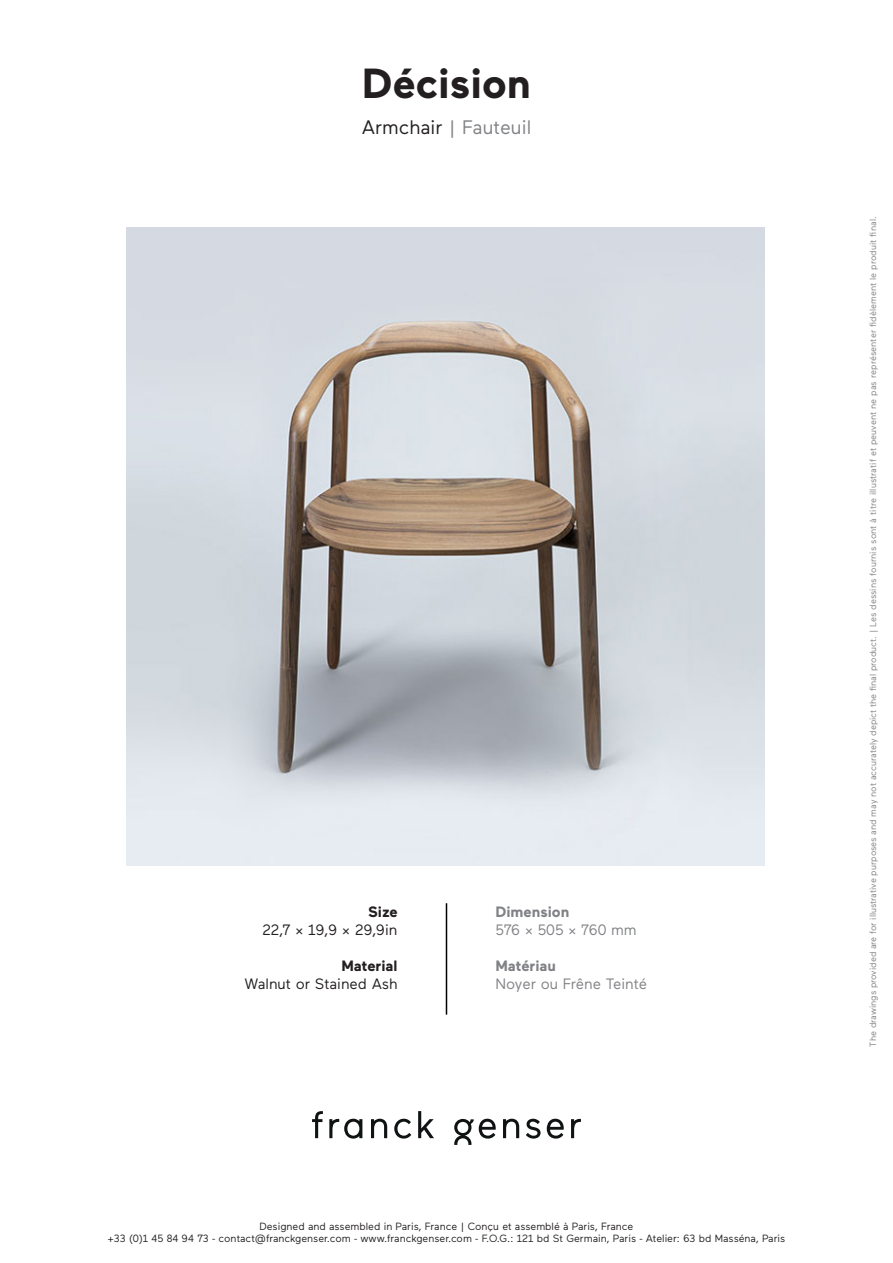
<style>
.page{position:relative;width:893px;height:1263px;background:#fff}
.page>*{position:absolute;margin:0;border:0;box-sizing:border-box;transform-origin:0 0}
.t1{font:700 42px "Maax";color:#231f20}
.t2{font:19.5px "Maax";color:#808285}
.t3{font:15px "Maax";color:#231f20}
.t4{font:15px "Maax";color:#808285}
.t5{font:700 15px "Maax";color:#808285}
.t6{font:700 15px "Maax";color:#231f20}
.t7{font:10.5px/12px "Maax";color:#231f20;text-align:center}
.t8{font:9px "Maax";color:#808285}
.s1{color:#231f20}
</style>
<div class="page">
<svg style="left:312px;top:1111px;width:11px;height:27px"></svg>
<svg style="left:329px;top:1119px;width:33px;height:19px"></svg>
<svg style="left:371px;top:1119px;width:16px;height:19px"></svg>
<svg style="left:394px;top:1119px;width:17px;height:19px"></svg>
<svg style="left:418px;top:1111px;width:16px;height:27px"></svg>
<svg style="left:503px;top:1119px;width:16px;height:19px"></svg>
<svg style="left:526px;top:1119px;width:15px;height:19px"></svg>
<svg style="left:547px;top:1119px;width:17px;height:19px"></svg>
<svg style="left:571px;top:1119px;width:10px;height:19px"></svg>
<svg style="left:454px;top:1119px;width:42px;height:26px"></svg>
<img style="left:126px;top:228px;width:638px;height:637px">
<hr style="left:446px;top:903px;width:1px;height:112px;background:#000">
<p class="t1" style="left:362px;top:52px;width:171px">Décision</p>
<p class="t2" style="left:362px;top:113px;width:171px"><span class="s1">Armchair</span> | Fauteuil</p>
<p class="t6" style="left:368px;top:901px;width:31px">Size</p>
<p class="t3" style="left:263px;top:920px;width:137px">22,7 x 19,9 x 29,9in</p>
<p class="t6" style="left:341px;top:955px;width:58px">Material</p>
<p class="t3" style="left:245px;top:974px;width:154px">Walnut or Stained Ash</p>
<p class="t5" style="left:495px;top:901px;width:76px">Dimension</p>
<p class="t4" style="left:495px;top:920px;width:143px">576 x 505 x 760 mm</p>
<p class="t5" style="left:495px;top:955px;width:62px">Matériau</p>
<p class="t4" style="left:495px;top:974px;width:153px">Noyer ou Frêne Teinté</p>
<p class="t7" style="left:108px;top:1220px;width:679px">Designed and assembled in Paris, France | Conçu et assemblé à Paris, France<br>+33 (0)1 45 84 94 73 - contact@franckgenser.com - www.franckgenser.com - F.O.G.: 121 bd St Germain, Paris - Atelier: 63 bd Masséna, Paris</p>
<p class="t8" style="left:867px;top:1046px;width:831px;rotate:-90deg">The drawings provided are for illustrative purposes and may not accurately depict the final product. | Les dessins fournis sont à titre illustratif et peuvent ne pas représenter fidèlement le produit final.</p>
</div>
